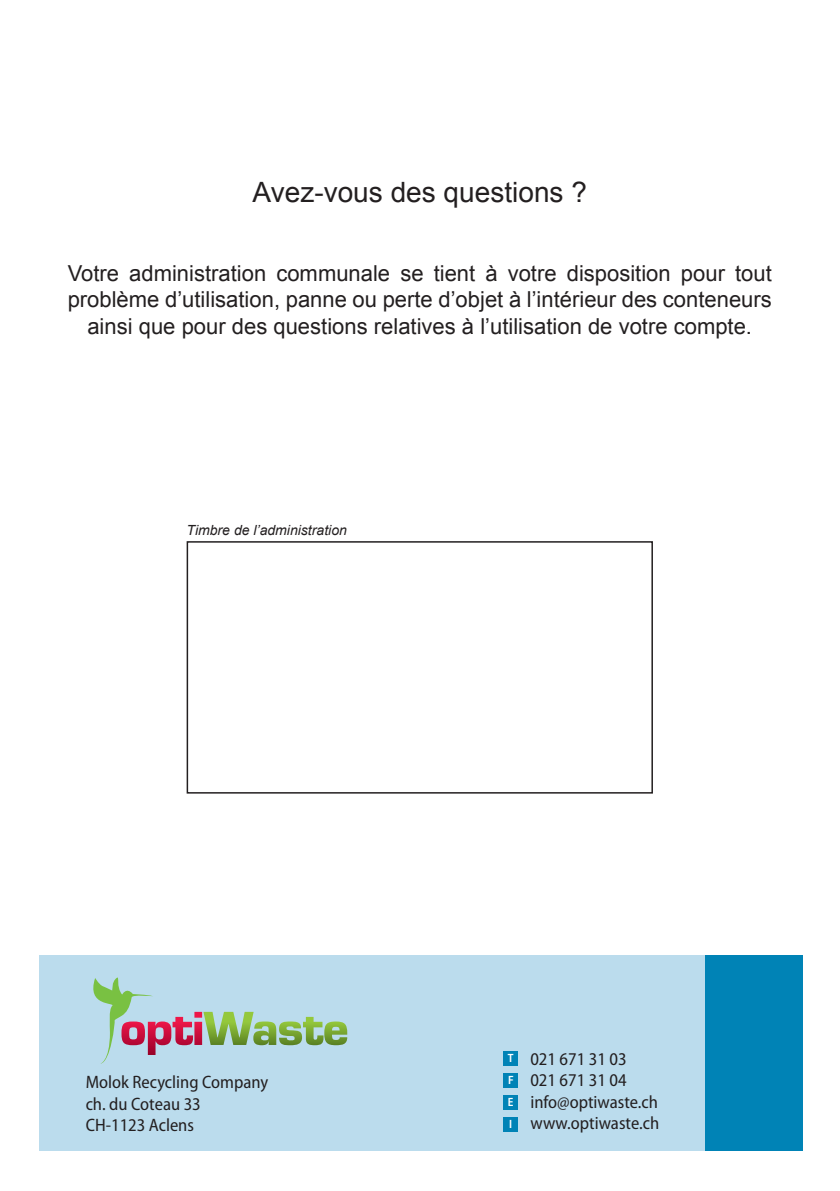
<style>
.page{position:relative;width:840px;height:1191px;background:#fff}
.page>*{position:absolute;margin:0;border:0;box-sizing:border-box;transform-origin:0 0}
.t1{font:28px "Arial";color:#231f20}
.t2{font:22px/26.4px "Arial";color:#231f20;text-align:center}
.t3{font:semi-condensed 18px "Myriad Pro";color:#231f20}
.t4{font:italic 14px "Arial";color:#231f20}
.t5{font:600 semi-condensed 12px "Myriad Pro";color:#fff}
</style>
<div class="page">
<div style="left:704px;top:955px;width:98px;height:196px;background:#0083b6"></div>
<div style="left:39px;top:955px;width:665px;height:196px;background:#bbdced"></div>
<svg style="left:93px;top:977px;width:254px;height:86px"></svg>
<div style="left:503px;top:1051px;width:14px;height:14px;background:#0083b6"></div>
<div style="left:503px;top:1073px;width:14px;height:14px;background:#0083b6"></div>
<div style="left:503px;top:1095px;width:14px;height:14px;background:#0083b6"></div>
<div style="left:503px;top:1117px;width:14px;height:14px;background:#0083b6"></div>
<div style="left:186px;top:541px;width:466px;height:252px;border:2px solid #231f20"></div>
<p class="t1" style="left:252px;top:173px;width:336px">Avez-vous des questions ?</p>
<p class="t2" style="left:68px;top:260px;width:705px">Votre administration communale se tient à votre disposition pour tout problème d’utilisation, panne ou perte d’objet à l’intérieur des conteneurs ainsi que pour des questions relatives à l’utilisation de votre compte.</p>
<p class="t4" style="left:186px;top:521px;width:162px">Timbre de l’administration</p>
<p class="t3" style="left:86px;top:1072px;width:184px">Molok Recycling Company</p>
<p class="t3" style="left:86px;top:1093px;width:117px">ch. du Coteau 33</p>
<p class="t3" style="left:86px;top:1115px;width:110px">CH-1123 Aclens</p>
<p class="t5" style="left:507px;top:1051px;width:7px">T</p>
<p class="t5" style="left:507px;top:1073px;width:7px">F</p>
<p class="t5" style="left:507px;top:1095px;width:7px">E</p>
<p class="t5" style="left:509px;top:1117px;width:5px">I</p>
<p class="t3" style="left:530px;top:1048px;width:98px">021 671 31 03</p>
<p class="t3" style="left:530px;top:1070px;width:98px">021 671 31 04</p>
<p class="t3" style="left:530px;top:1092px;width:129px">info@optiwaste.ch</p>
<p class="t3" style="left:530px;top:1113px;width:130px">www.optiwaste.ch</p>
</div>
